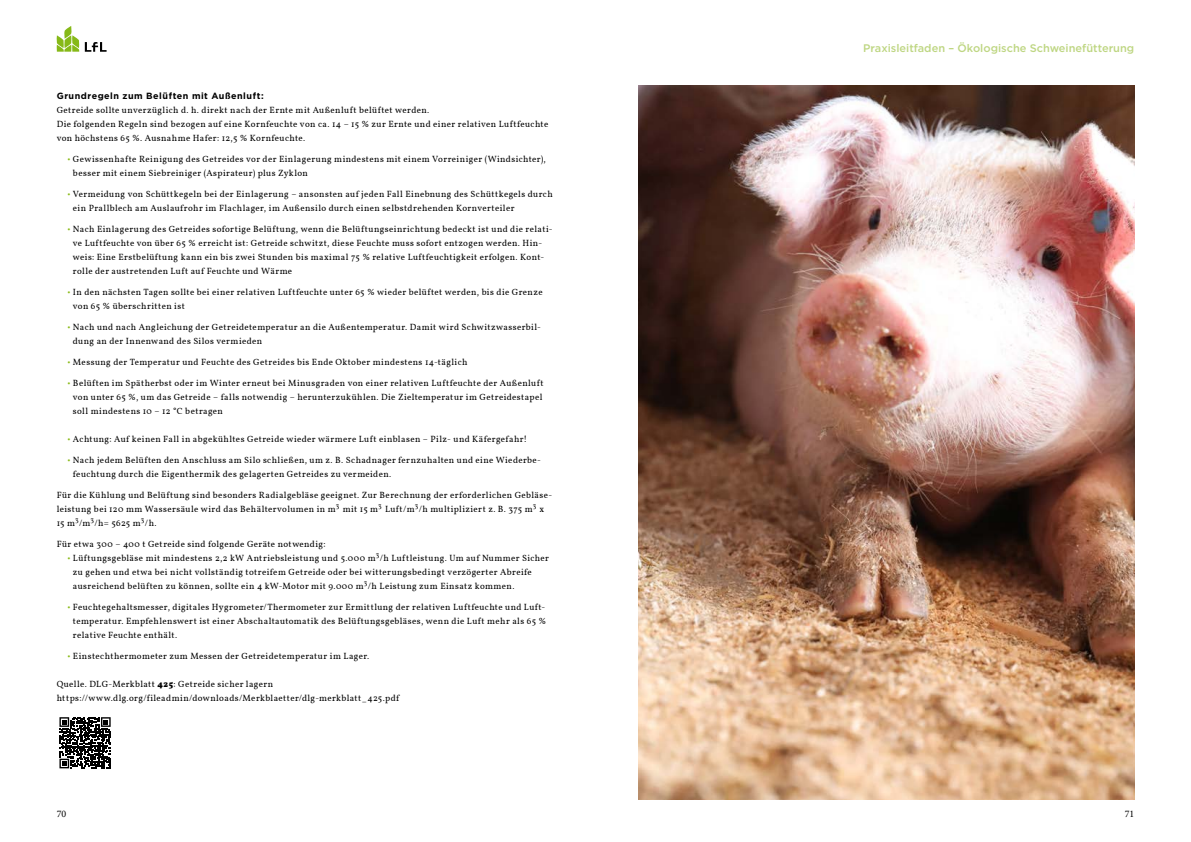
<style>
.page{position:relative;width:1191px;height:842px;background:#fff}
.page>*{position:absolute;margin:0;border:0;box-sizing:border-box;transform-origin:0 0}
.t1{font:500 11px "Gotham";color:#bed682}
.t2{font:10px "Minion Pro";color:#000}
.copy_9pt{font:9px/14px "Vollkorn";letter-spacing:.045em;color:#000}
.subhead_9pt{font:700 9px "Gotham";letter-spacing:.055em;color:#000}
.s1{color:#89ba17}
.s2{font-weight:700}
</style>
<div class="page">
<svg style="left:57px;top:26px;width:22px;height:26px"></svg>
<svg style="left:85px;top:42px;width:22px;height:10px"></svg>
<svg style="left:59px;top:717px;width:52px;height:51px"></svg>
<img style="left:638px;top:85px;width:496px;height:714px">
<h3 class="subhead_9pt" style="left:57px;top:90px;width:208px">Grundregeln zum Belüften mit Außenluft:</h3>
<p class="copy_9pt" style="left:57px;top:103px;width:374px">Getreide sollte unverzüglich d. h. direkt nach der Ernte mit Außenluft belüftet werden.</p>
<p class="copy_9pt" style="left:57px;top:117px;width:493px">Die folgenden Regeln sind bezogen auf eine Kornfeuchte von ca. 14 – 15 % zur Ernte und einer relativen Luftfeuchte von höchstens 65 %. Ausnahme Hafer: 12,5 % Kornfeuchte.</p>
<p class="copy_9pt" style="left:73px;top:152px;width:474px;text-indent:-6px"><span class="s1">•</span> Gewissenhafte Reinigung des Getreides vor der Einlagerung mindestens mit einem Vorreiniger (Windsichter), besser mit einem Siebreiniger (Aspirateur) plus Zyklon</p>
<p class="copy_9pt" style="left:73px;top:187px;width:481px;text-indent:-6px"><span class="s1">•</span> Vermeidung von Schüttkegeln bei der Einlagerung – ansonsten auf jeden Fall Einebnung des Schüttkegels durch ein Prallblech am Auslaufrohr im Flachlager, im Außensilo durch einen selbstdrehenden Kornverteiler</p>
<p class="copy_9pt" style="left:73px;top:222px;width:481px;text-indent:-6px"><span class="s1">•</span> Nach Einlagerung des Getreides sofortige Belüftung, wenn die Belüftungseinrichtung bedeckt ist und die relati&shy;ve Luftfeuchte von über 65 % erreicht ist: Getreide schwitzt, diese Feuchte muss sofort entzogen werden. Hin&shy;weis: Eine Erstbelüftung kann ein bis zwei Stunden bis maximal 75 % relative Luftfeuchtigkeit erfolgen. Kont&shy;rolle der austretenden Luft auf Feuchte und Wärme</p>
<p class="copy_9pt" style="left:73px;top:285px;width:471px;text-indent:-6px"><span class="s1">•</span> In den nächsten Tagen sollte bei einer relativen Luftfeuchte unter 65 % wieder belüftet werden, bis die Grenze von 65 % überschritten ist</p>
<p class="copy_9pt" style="left:73px;top:320px;width:469px;text-indent:-6px"><span class="s1">•</span> Nach und nach Angleichung der Getreidetemperatur an die Außentemperatur. Damit wird Schwitzwasserbil&shy;dung an der Innenwand des Silos vermieden</p>
<p class="copy_9pt" style="left:67px;top:355px;width:401px"><span class="s1">•</span> Messung der Temperatur und Feuchte des Getreides bis Ende Oktober mindestens 14-täglich</p>
<p class="copy_9pt" style="left:73px;top:376px;width:472px;text-indent:-6px"><span class="s1">•</span> Belüften im Spätherbst oder im Winter erneut bei Minusgraden von einer relativen Luftfeuchte der Außenluft von unter 65 %, um das Getreide – falls notwendig – herunterzukühlen. Die Zieltemperatur im Getreidestapel soll mindestens 10 – 12 °C betragen</p>
<p class="copy_9pt" style="left:67px;top:432px;width:461px"><span class="s1">•</span> Achtung: Auf keinen Fall in abgekühltes Getreide wieder wärmere Luft einblasen – Pilz- und Käfergefahr!</p>
<p class="copy_9pt" style="left:73px;top:453px;width:469px;text-indent:-6px"><span class="s1">•</span> Nach jedem Belüften den Anschluss am Silo schließen, um z. B. Schadnager fernzuhalten und eine Wiederbe&shy;feuchtung durch die Eigenthermik des gelagerten Getreides zu vermeiden.</p>
<p class="copy_9pt" style="left:57px;top:488px;width:497px">Für die Kühlung und Belüftung sind besonders Radialgebläse geeignet. Zur Berechnung der erforderlichen Gebläse&shy;leistung bei 120 mm Wassersäule wird das Behältervolumen in m<sup>3</sup> mit 15 m<sup>3</sup> Luft/m<sup>3</sup>/h multipliziert z. B. 375 m<sup>3</sup> x<br>15 m<sup>3</sup>/m<sup>3</sup>/h= 5625 m<sup>3</sup>/h.</p>
<p class="copy_9pt" style="left:57px;top:537px;width:270px">Für etwa 300 – 400 t Getreide sind folgende Geräte notwendig:</p>
<p class="copy_9pt" style="left:73px;top:551px;width:477px;text-indent:-6px"><span class="s1">•</span> Lüftungsgebläse mit mindestens 2,2 kW Antriebsleistung und 5.000 m<sup>3</sup>/h Luftleistung. Um auf Nummer Sicher zu gehen und etwa bei nicht vollständig totreifem Getreide oder bei witterungsbedingt verzögerter Abreife ausreichend belüften zu können, sollte ein 4 kW-Motor mit 9.000 m<sup>3</sup>/h Leistung zum Einsatz kommen.</p>
<p class="copy_9pt" style="left:73px;top:600px;width:474px;text-align:justify;text-indent:-6px"><span class="s1">•</span> Feuchtegehaltsmesser, digitales Hygrometer/Thermometer zur Ermittlung der relativen Luftfeuchte und Luft&shy;temperatur. Empfehlenswert ist einer Abschaltautomatik des Belüftungsgebläses, wenn die Luft mehr als 65 % relative Feuchte enthält.</p>
<p class="copy_9pt" style="left:67px;top:649px;width:303px"><span class="s1">•</span> Einstechthermometer zum Messen der Getreidetemperatur im Lager.</p>
<p class="copy_9pt" style="left:57px;top:677px;width:218px">Quelle. DLG-Merkblatt <span class="s2">425</span>: Getreide sicher lagern</p>
<p class="copy_9pt" style="left:57px;top:691px;width:344px">https://www.dlg.org/fileadmin/downloads/Merkblaetter/dlg-merkblatt_425.pdf</p>
<p class="t1" style="left:863px;top:41px;width:272px">Praxisleitfaden – Ökologische Schweinefütterung</p>
<p class="t2" style="left:57px;top:808px;width:11px">70</p>
<p class="t2" style="left:1124px;top:808px;width:11px">71</p>
</div>
